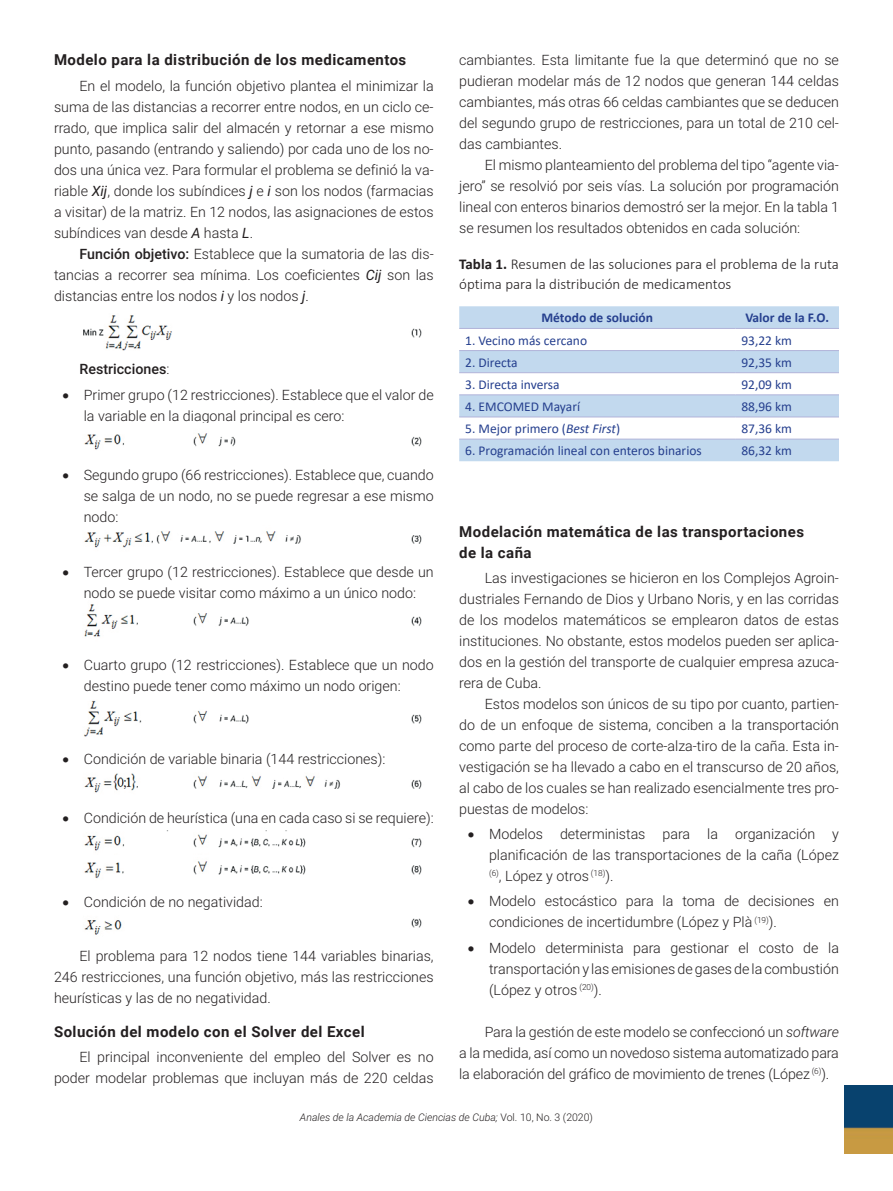
<style>
.page{position:relative;width:893px;height:1191px;background:#fff}
.page>*{position:absolute;margin:0;border:0;box-sizing:border-box;transform-origin:0 0}
.t1{font:700 15px/21px "Roboto";letter-spacing:.03em;color:#231f20}
.t2{font:300 15px/19.5px "Calibri";color:#231f20}
.t3{font:300 14.25px/21px "Roboto";color:#231f20;text-align:justify}
.t4{font:500 14.25px "Roboto";color:#231f20}
.t5{font:13.5px "Calibri";color:#253f8e}
.t6{font:700 13.5px "Calibri";color:#253f8e}
.t7{font:italic 300 10.5px "Roboto";color:#231f20}
.s1{font-weight:400;font-style:italic}
.s2{font-weight:500}
.s3{font-weight:300}
.s4{font-weight:700}
.s5{font-style:italic}
.s6{font-style:normal}
</style>
<div class="page">
<img style="left:844px;top:1085px;width:49px;height:68px">
<img style="left:83px;top:315px;width:339px;height:36px">
<img style="left:84px;top:433px;width:338px;height:17px">
<img style="left:84px;top:531px;width:338px;height:17px">
<img style="left:84px;top:604px;width:338px;height:33px">
<img style="left:83px;top:700px;width:339px;height:37px">
<img style="left:84px;top:773px;width:338px;height:20px">
<img style="left:84px;top:830px;width:338px;height:21px">
<img style="left:84px;top:861px;width:338px;height:17px">
<img style="left:84px;top:918px;width:338px;height:17px">
<svg style="left:459px;top:306px;width:380px;height:155px;fill:#c2d9ee"></svg>
<hr style="left:459px;top:328px;width:276px;height:1px;background:#b1b3d9">
<hr style="left:735px;top:328px;width:104px;height:1px;background:#b1b3d9">
<hr style="left:459px;top:350px;width:276px;height:1px;background:#b1b3d9">
<hr style="left:735px;top:350px;width:104px;height:1px;background:#b1b3d9">
<hr style="left:459px;top:372px;width:276px;height:1px;background:#b1b3d9">
<hr style="left:735px;top:372px;width:104px;height:1px;background:#b1b3d9">
<hr style="left:459px;top:394px;width:276px;height:1px;background:#b1b3d9">
<hr style="left:735px;top:394px;width:104px;height:1px;background:#b1b3d9">
<hr style="left:459px;top:416px;width:276px;height:1px;background:#b1b3d9">
<hr style="left:735px;top:416px;width:104px;height:1px;background:#b1b3d9">
<hr style="left:459px;top:439px;width:276px;height:1px;background:#b1b3d9">
<hr style="left:735px;top:439px;width:104px;height:1px;background:#b1b3d9">
<p class="t1" style="left:54px;top:49px;width:354px">Modelo para la distribución de los medicamentos</p>
<p class="t3" style="left:54px;top:75px;width:381px;text-indent:26px">En el modelo, la función objetivo plantea el minimizar la suma de las distancias a recorrer entre nodos, en un ciclo ce&shy;rrado, que implica salir del almacén y retornar a ese mismo punto, pasando (entrando y saliendo) por cada uno de los no&shy;dos una única vez. Para formular el problema se definió la va&shy;riable <span class="s1">Xij</span>, donde los subíndices <span class="s1">j</span> e <span class="s1">i</span> son los nodos (farmacias a visitar) de la matriz. En 12 nodos, las asignaciones de estos subíndices van desde <span class="s1">A</span> hasta <span class="s1">L</span>.</p>
<p class="t3" style="left:54px;top:243px;width:381px;text-indent:26px"><span class="s2">Función objetivo:</span> Establece que la sumatoria de las dis&shy;tancias a recorrer sea mínima. Los coeficientes <span class="s1">Cij</span> son las distancias entre los nodos <span class="s1">i</span> y los nodos <span class="s1">j</span>.</p>
<p class="t4" style="left:80px;top:359px;width:91px">Restricciones<span class="s3">:</span></p>
<p class="t3" style="left:84px;top:384px;width:351px;text-indent:-21px">• Primer grupo (12 restricciones). Establece que el valor de la variable en la diagonal principal es cero:</p>
<p class="t3" style="left:84px;top:465px;width:351px;text-indent:-21px">• Segundo grupo (66 restricciones). Establece que, cuando se salga de un nodo, no se puede regresar a ese mismo nodo:</p>
<p class="t3" style="left:63px;top:561px;width:373px;text-align:center">• Tercer grupo (12 restricciones). Establece que desde un nodo se puede visitar como máximo a un único nodo:</p>
<p class="t3" style="left:84px;top:655px;width:351px;text-indent:-21px">• Cuarto grupo (12 restricciones). Establece que un nodo destino puede tener como máximo un nodo origen:</p>
<p class="t3" style="left:63px;top:749px;width:324px">• Condición de variable binaria (144 restricciones):</p>
<p class="t3" style="left:63px;top:808px;width:373px">• Condición de heurística (una en cada caso si se requiere):</p>
<p class="t3" style="left:63px;top:892px;width:202px">• Condición de no negatividad:</p>
<p class="t3" style="left:54px;top:945px;width:381px;text-indent:26px">El problema para 12 nodos tiene 144 variables binarias, 246 restricciones, una función objetivo, más las restricciones heurísticas y las de no negatividad.</p>
<p class="t1" style="left:54px;top:1020px;width:312px">Solución del modelo con el Solver del Excel</p>
<p class="t3" style="left:54px;top:1046px;width:381px;text-align:right">El principal inconveniente del empleo del Solver es no poder modelar problemas que incluyan más de 220 celdas</p>
<p class="t3" style="left:459px;top:49px;width:381px">cambiantes. Esta limitante fue la que determinó que no se pudieran modelar más de 12 nodos que generan 144 celdas cambiantes, más otras 66 celdas cambiantes que se deducen del segundo grupo de restricciones, para un total de 210 cel&shy;das cambiantes.</p>
<p class="t3" style="left:459px;top:154px;width:381px;text-indent:26px">El mismo planteamiento del problema del tipo “agente via&shy;jero” se resolvió por seis vías. La solución por programación lineal con enteros binarios demostró ser la mejor. En la tabla 1 se resumen los resultados obtenidos en cada solución:</p>
<p class="t2" style="left:459px;top:254px;width:381px"><span class="s4">Tabla 1.</span> Resumen de las soluciones para el problema de la ruta óptima para la distribución de medicamentos</p>
<p class="t6" style="left:541px;top:308px;width:113px">Método de solución</p>
<p class="t6" style="left:745px;top:308px;width:85px">Valor de la F.O.</p>
<p class="t5" style="left:465px;top:331px;width:123px">1. Vecino más cercano</p>
<p class="t5" style="left:741px;top:331px;width:52px">93,22 km</p>
<p class="t5" style="left:465px;top:353px;width:54px">2. Directa</p>
<p class="t5" style="left:741px;top:353px;width:52px">92,35 km</p>
<p class="t5" style="left:465px;top:375px;width:96px">3. Directa inversa</p>
<p class="t5" style="left:741px;top:375px;width:52px">92,09 km</p>
<p class="t5" style="left:465px;top:397px;width:116px">4. EMCOMED Mayarí</p>
<p class="t5" style="left:741px;top:397px;width:52px">88,96 km</p>
<p class="t5" style="left:465px;top:419px;width:156px">5. Mejor primero (<span class="s5">Best First</span>)</p>
<p class="t5" style="left:741px;top:419px;width:52px">87,36 km</p>
<p class="t5" style="left:465px;top:441px;width:238px">6. Programación lineal con enteros binarios</p>
<p class="t5" style="left:741px;top:441px;width:52px">86,32 km</p>
<p class="t1" style="left:459px;top:520px;width:346px">Modelación matemática de las transportaciones de la caña</p>
<p class="t3" style="left:459px;top:567px;width:381px;text-indent:26px">Las investigaciones se hicieron en los Complejos Agroin&shy;dustriales Fernando de Dios y Urbano Noris, y en las corridas de los modelos matemáticos se emplearon datos de estas instituciones. No obstante, estos modelos pueden ser aplica&shy;dos en la gestión del transporte de cualquier empresa azuca&shy;rera de Cuba.</p>
<p class="t3" style="left:459px;top:693px;width:381px;text-indent:26px">Estos modelos son únicos de su tipo por cuanto, partien&shy;do de un enfoque de sistema, conciben a la transportación como parte del proceso de corte-alza-tiro de la caña. Esta in&shy;vestigación se ha llevado a cabo en el transcurso de 20 años, al cabo de los cuales se han realizado esencialmente tres pro&shy;puestas de modelos:</p>
<p class="t3" style="left:489px;top:823px;width:351px;text-indent:-21px">• Modelos deterministas para la organización y planificación de las transportaciones de la caña (López <sup>(6)</sup>, López y otros <sup>(18)</sup>).</p>
<p class="t3" style="left:489px;top:891px;width:351px;text-indent:-21px">• Modelo estocástico para la toma de decisiones en condiciones de incertidumbre (López y Plà <sup>(19)</sup>).</p>
<p class="t3" style="left:489px;top:937px;width:351px;text-indent:-21px">• Modelo determinista para gestionar el costo de la transportación y las emisiones de gases de la combustión (López y otros <sup>(20)</sup>).</p>
<p class="t3" style="left:459px;top:1021px;width:381px;text-indent:26px">Para la gestión de este modelo se confeccionó un <span class="s5">software </span>a la medida, así como un novedoso sistema automatizado para la elaboración del gráfico de movimiento de trenes (López <sup>(6)</sup>).</p>
<p class="t7" style="left:300px;top:1111px;width:295px">Anales de la Academia de Ciencias de Cuba; <span class="s6">Vol. 10, No. 3 (2020)</span></p>
</div>
